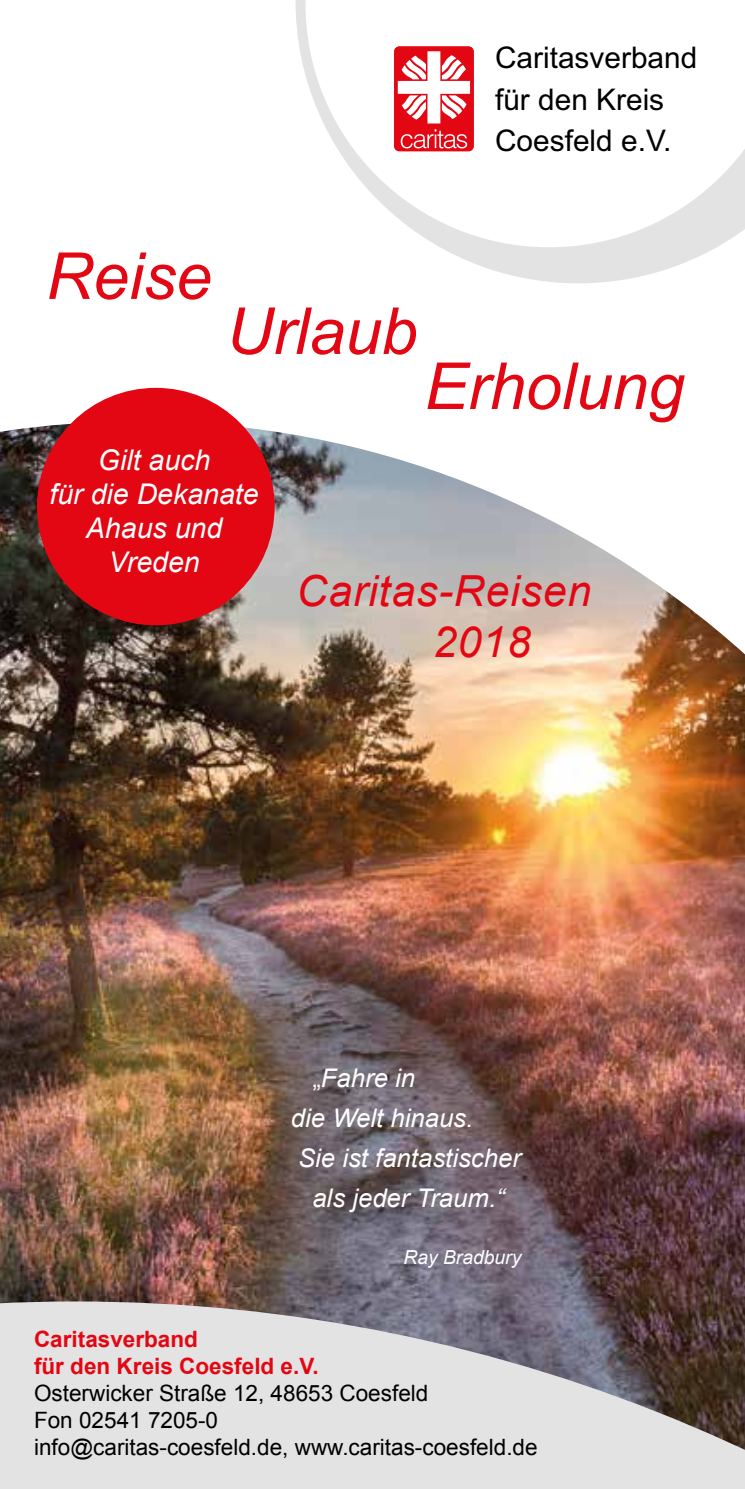
<style>
.page{position:relative;width:745px;height:1489px;background:#fff}
.page>*{position:absolute;margin:0;border:0;box-sizing:border-box;transform-origin:0 0}
.t1{font:italic 64.75px "Arial";color:#e30613}
.t2{font:italic 42.75px/51.5px "Arial";letter-spacing:.02em;color:#e30613}
.t3{font:29.75px/41.8px "Arial";color:#000}
.t4{font:italic 28.5px/34.2px "Arial";color:#fff;text-align:center}
.t5{font:italic 25.75px "Arial";color:#fff}
.t6{font:22.5px/27px "Arial";color:#000}
.t7{font:700 22.5px/27px "Arial";color:#e30613}
.t8{font:italic 19.25px "Arial";color:#fff}
.s1{font-style:normal}
</style>
<div class="page">
<img style="left:0;top:421px;width:744px;height:880px">
<svg style="left:0;top:1301px;width:744px;height:187px;background:#c3c0c1"></svg>
<svg style="left:295px;top:0;width:449px;height:283px"></svg>
<div style="left:394px;top:46px;width:79px;height:105px;background:#e30613;border-radius:5px"></div>
<svg style="left:387px;top:51px;width:92px;height:105px"></svg>
<div style="left:37px;top:388px;width:237px;height:237px;background:#e30613;border-radius:50%"></div>
<h3 class="t3" style="left:494px;top:37px;width:204px">Caritasverband für den Kreis<br>Coesfeld e.V.</h3>
<h1 class="t1" style="left:46px;top:234px;width:167px">Reise</h1>
<h1 class="t1" style="left:226px;top:289px;width:192px">Urlaub</h1>
<h1 class="t1" style="left:424px;top:344px;width:261px">Erholung</h1>
<p class="t4" style="left:49px;top:443px;width:211px">Gilt auch<br>für die Dekanate<br>Ahaus und<br>Vreden</p>
<h2 class="t2" style="left:432px;top:565px;width:160px;text-indent:-136px">Caritas-Reisen<br>2018</h2>
<p class="t5" style="left:312px;top:1060px;width:104px"><span class="s1">„</span>Fahre in</p>
<p class="t5" style="left:291px;top:1100px;width:184px">die Welt hinaus.</p>
<p class="t5" style="left:298px;top:1140px;width:224px">Sie ist fantastischer</p>
<p class="t5" style="left:312px;top:1180px;width:194px">als jeder Traum.“</p>
<p class="t8" style="left:403px;top:1244px;width:119px">Ray Bradbury</p>
<p class="t7" style="left:34px;top:1325px;width:286px">Caritasverband<br>für den Kreis Coesfeld e.V.</p>
<p class="t6" style="left:34px;top:1379px;width:505px">Osterwicker Straße 12, 48653 Coesfeld<br>Fon 02541 7205-0<br>info@caritas-coesfeld.de, www.caritas-coesfeld.de</p>
</div>
